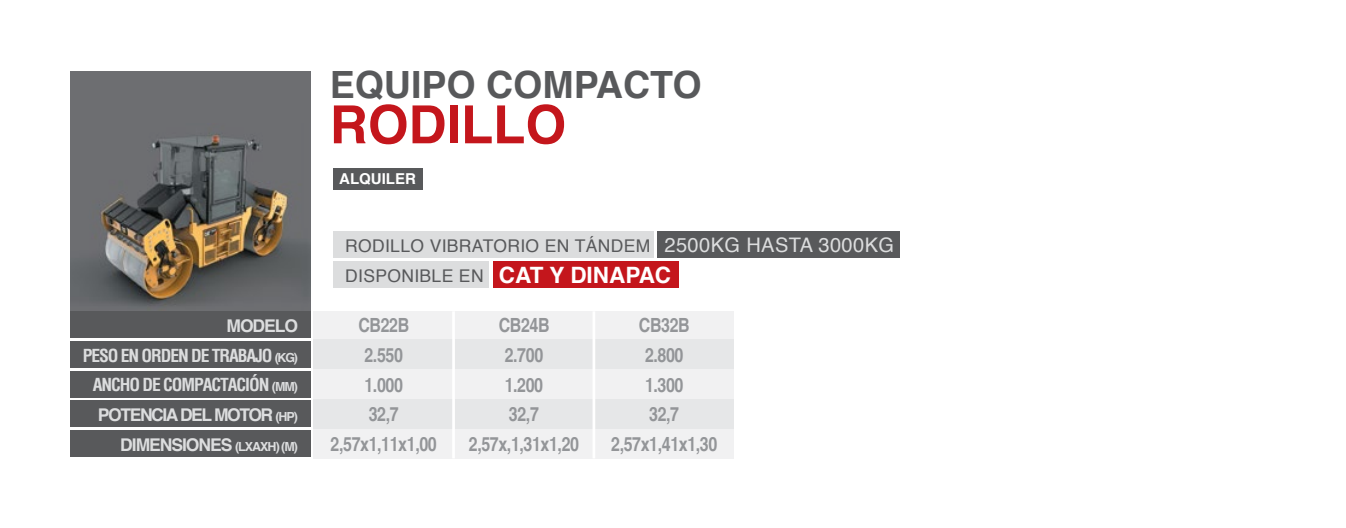
<style>
.page{position:relative;width:1346px;height:528px;background:#fff}
.page>*{position:absolute;margin:0;border:0;box-sizing:border-box;transform-origin:0 0}
.t1{font:700 52.5px "Helvetica";color:#c4161c}
.t2{font:700 37.5px "Helvetica";color:#58595b}
.t3{font:700 condensed 19.5px "Helvetica";letter-spacing:-.02em;color:#939598}
.t4{font:700 condensed 17.5px/29.8px "Helvetica";letter-spacing:-.06em;color:#dcddde;text-align:right}
.t5{font:17.5px "Helvetica";letter-spacing:.02em;color:#58595b}
.t6{font:700 15px "Helvetica";color:#fff}
.s1{font-stretch:normal}
.s2{font-stretch:normal;font-size:12.5px}
.s3{font-size:20px;color:#dcddde}
.s4{font-weight:700;font-size:22.5px;color:#fff}
</style>
<div class="page">
<div style="left:313px;top:311px;width:420px;height:28px;background:#f1f1f2"></div>
<div style="left:313px;top:398px;width:420px;height:30px;background:#e6e7e8"></div>
<div style="left:313px;top:339px;width:420px;height:30px;background:#e6e7e8"></div>
<div style="left:313px;top:369px;width:420px;height:29px;background:#f1f1f2"></div>
<div style="left:313px;top:428px;width:420px;height:30px;background:#f1f1f2"></div>
<hr style="left:592px;top:311px;width:3px;height:147px;background:#fff">
<hr style="left:452px;top:311px;width:3px;height:147px;background:#fff">
<div style="left:70px;top:71px;width:240px;height:240px;background:#6d6e71"></div>
<img style="left:72px;top:134px;width:238px;height:172px">
<div style="left:70px;top:311px;width:240px;height:27px;background:#58595b"></div>
<div style="left:70px;top:340px;width:240px;height:27px;background:#58595b"></div>
<div style="left:70px;top:370px;width:240px;height:27px;background:#58595b"></div>
<div style="left:70px;top:400px;width:240px;height:27px;background:#58595b"></div>
<div style="left:70px;top:430px;width:240px;height:26px;background:#58595b"></div>
<div style="left:493px;top:261px;width:185px;height:27px;background:#c4161c"></div>
<div style="left:333px;top:261px;width:155px;height:27px;background:#dcddde"></div>
<div style="left:657px;top:231px;width:242px;height:27px;background:#58595b"></div>
<div style="left:333px;top:231px;width:321px;height:27px;background:#dcddde"></div>
<div style="left:333px;top:168px;width:90px;height:21px;background:#58595b"></div>
<p class="t4" style="left:83px;top:310px;width:217px"><span class="s1">MODELO<br></span>PESO EN ORDEN DE TRABAJO <span class="s2">(KG)<br></span>ANCHO DE COMPACTACIÓN <span class="s2">(MM)<br></span><span class="s1">POTENCIA DEL MOTOR</span> <span class="s2">(HP)<br></span><span class="s1">DIMENSIONES</span> <span class="s2">(LXAXH) (M)</span></p>
<h2 class="t2" style="left:330px;top:55px;width:373px">EQUIPO COMPACTO</h2>
<h1 class="t1" style="left:330px;top:82px;width:238px">RODILLO</h1>
<p class="t6" style="left:339px;top:167px;width:78px">ALQUILER</p>
<p class="t5" style="left:345px;top:232px;width:550px">RODILLO VIBRATORIO EN TÁNDEM <span class="s3">2500KG HASTA 3000KG</span></p>
<p class="t5" style="left:345px;top:262px;width:327px">DISPONIBLE EN <span class="s4">CAT Y DINAPAC</span></p>
<p class="t3" style="left:358px;top:313px;width:52px">CB22B</p>
<p class="t3" style="left:498px;top:313px;width:52px">CB24B</p>
<p class="t3" style="left:639px;top:313px;width:52px">CB32B</p>
<p class="t3" style="left:364px;top:342px;width:40px">2.550</p>
<p class="t3" style="left:504px;top:342px;width:40px">2.700</p>
<p class="t3" style="left:645px;top:342px;width:40px">2.800</p>
<p class="t3" style="left:364px;top:373px;width:40px">1.000</p>
<p class="t3" style="left:504px;top:373px;width:40px">1.200</p>
<p class="t3" style="left:645px;top:373px;width:40px">1.300</p>
<p class="t3" style="left:368px;top:402px;width:31px">32,7</p>
<p class="t3" style="left:509px;top:402px;width:31px">32,7</p>
<p class="t3" style="left:649px;top:402px;width:31px">32,7</p>
<p class="t3" style="left:330px;top:431px;width:108px">2,57x1,11x1,00</p>
<p class="t3" style="left:469px;top:431px;width:112px">2,57x,1,31x1,20</p>
<p class="t3" style="left:611px;top:431px;width:108px">2,57x1,41x1,30</p>
</div>
